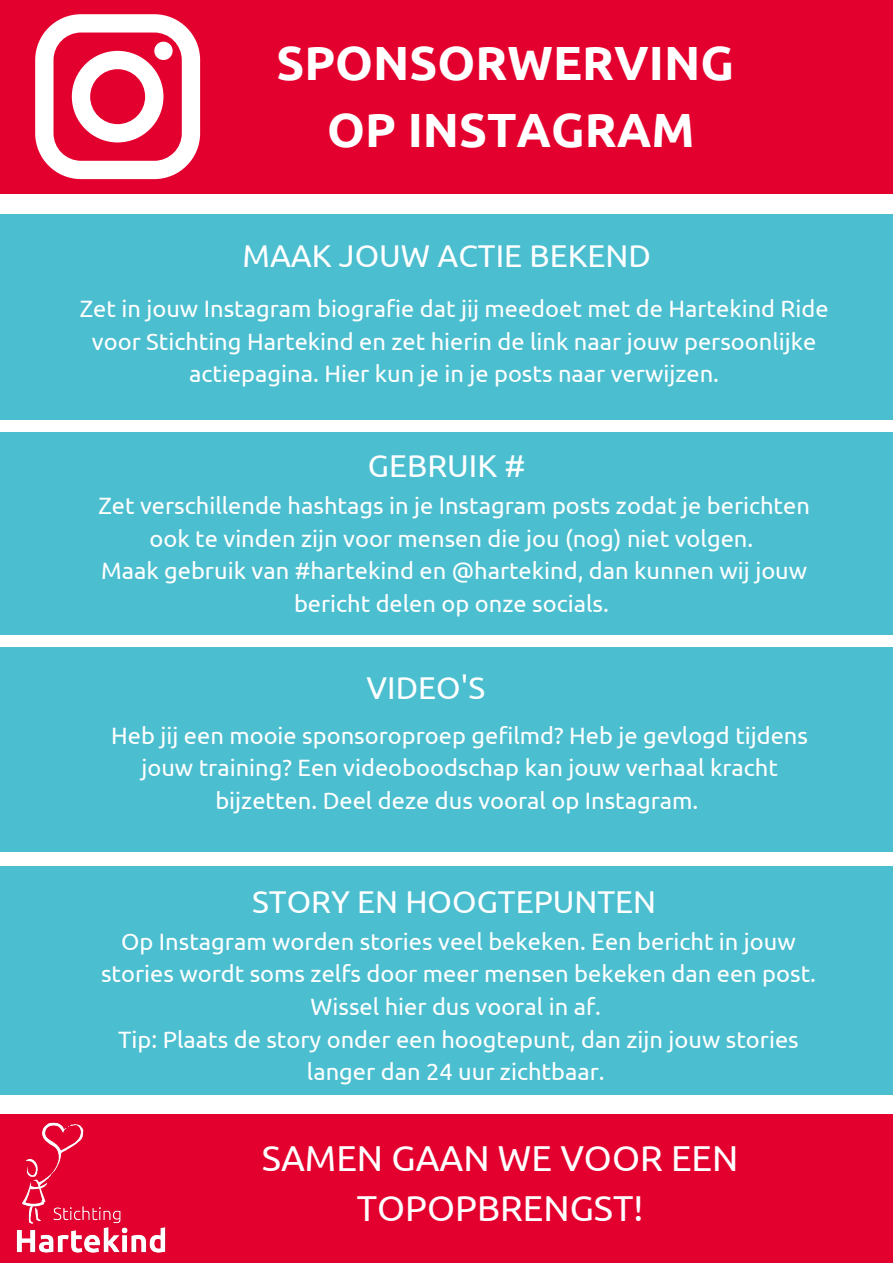
<style>
.page{position:relative;width:893px;height:1263px;background:#fff}
.page>*{position:absolute;margin:0;border:0;box-sizing:border-box;transform-origin:0 0}
.t1{font:700 48px/67px "Ubuntu";color:#fff;text-align:center}
.t2{font:36px/50.1px "Ubuntu";color:#fff;text-align:center}
.t3{font:31.5px "Ubuntu";color:#fff}
.t4{font:23.62px/32.6px "Ubuntu";color:#fff;text-align:center}
</style>
<div class="page">
<div style="left:0;top:0;width:892px;height:193px;background:#e4002e"></div>
<div style="left:0;top:214px;width:893px;height:206px;background:#4bbecf"></div>
<div style="left:0;top:1114px;width:893px;height:149px;background:#e4002e"></div>
<div style="left:0;top:432px;width:893px;height:202px;background:#4bbecf"></div>
<div style="left:0;top:647px;width:893px;height:205px;background:#4bbecf"></div>
<div style="left:0;top:866px;width:893px;height:228px;background:#4bbecf"></div>
<img style="left:0;top:1094px;width:179px;height:159px">
<svg style="left:35px;top:14px;width:165px;height:165px"></svg>
<h1 class="t1" style="left:276px;top:29px;width:459px">SPONSORWERVING<br>OP INSTAGRAM</h1>
<h3 class="t3" style="left:242px;top:238px;width:410px">MAAK JOUW ACTIE BEKEND</h3>
<p class="t4" style="left:80px;top:292px;width:750px">Zet in jouw Instagram biografie dat jij meedoet met de Hartekind Ride voor Stichting Hartekind en zet hierin de link naar jouw persoonlijke actiepagina. Hier kun je in je posts naar verwijzen.</p>
<h3 class="t3" style="left:368px;top:448px;width:159px">GEBRUIK #</h3>
<p class="t4" style="left:98px;top:489px;width:713px">Zet verschillende hashtags in je Instagram posts zodat je berichten ook te vinden zijn voor mensen die jou (nog) niet volgen.<br>Maak gebruik van #hartekind en @hartekind, dan kunnen wij jouw bericht delen op onze socials.</p>
<h3 class="t3" style="left:366px;top:670px;width:120px">VIDEO'S</h3>
<p class="t4" style="left:111px;top:718px;width:698px">Heb jij een mooie sponsoroproep gefilmd? Heb je gevlogd tijdens jouw training? Een videoboodschap kan jouw verhaal kracht bijzetten. Deel deze dus vooral op Instagram.</p>
<h3 class="t3" style="left:252px;top:884px;width:405px">STORY EN HOOGTEPUNTEN</h3>
<p class="t4" style="left:101px;top:924px;width:716px">Op Instagram worden stories veel bekeken. Een bericht in jouw stories wordt soms zelfs door meer mensen bekeken dan een post.<br>Wissel hier dus vooral in af.<br>Tip: Plaats de story onder een hoogtepunt, dan zijn jouw stories langer dan 24 uur zichtbaar.</p>
<h2 class="t2" style="left:262px;top:1132px;width:478px">SAMEN GAAN WE VOOR EEN<br>TOPOPBRENGST!</h2>
</div>
